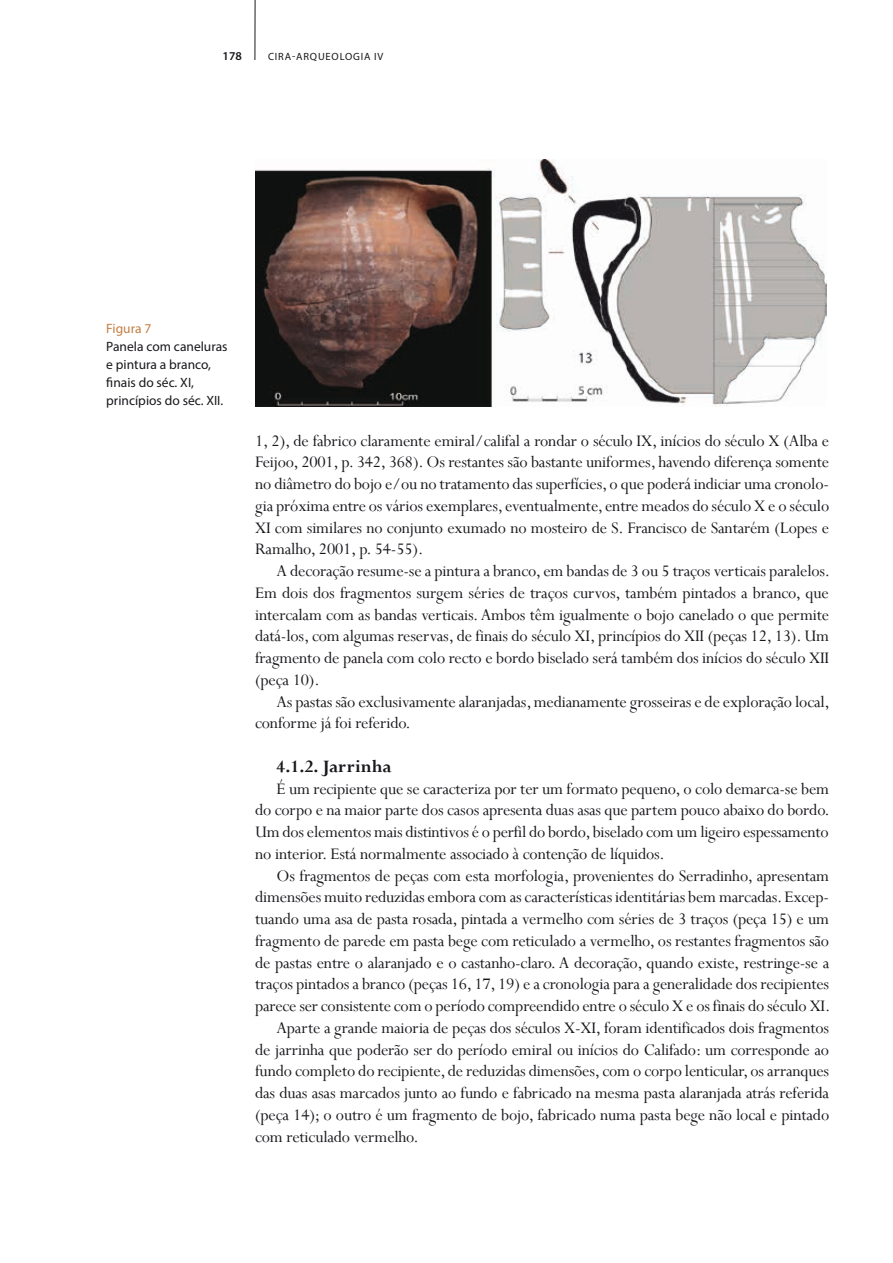
<style>
.page{position:relative;width:893px;height:1263px;background:#fff}
.page>*{position:absolute;margin:0;border:0;box-sizing:border-box;transform-origin:0 0}
.t1{font:700 19.5px "Perpetua";color:#1a171c}
.t2{font:18px "Perpetua";letter-spacing:-.01em;color:#1a171c}
.t3{font:13.5px/18px "Myriad Pro";color:#1a171c}
.t4{font:600 12px "Myriad Pro";color:#1a171c}
.t5{font:10.5px "Myriad Pro";letter-spacing:.08em;color:#1a171c}
.s1{color:#c37d42}
</style>
<div class="page">
<hr style="left:255px;top:0;width:1px;height:60px;background:#1a171c">
<img style="left:255px;top:160px;width:571px;height:246px">
<p class="t4" style="left:223px;top:48px;width:21px">178</p>
<p class="t5" style="left:268px;top:50px;width:117px">CIRA-ARQUEOLOGIA IV</p>
<p class="t3" style="left:106px;top:319px;width:123px"><span class="s1">Figura 7<br></span>Panela com caneluras e pintura a branco, finais do séc. XI, princípios do séc. XII.</p>
<p class="t2" style="left:255px;top:429px;width:575px">1, 2), de fabrico claramente emiral/califal a rondar o século IX, inícios do século X (Alba e</p>
<p class="t2" style="left:255px;top:451px;width:576px">Feijoo, 2001, p. 342, 368). Os restantes são bastante uniformes, havendo diferença somente</p>
<p class="t2" style="left:255px;top:472px;width:575px">no diâmetro do bojo e/ou no tratamento das superfícies, o que poderá indiciar uma cronolo-</p>
<p class="t2" style="left:255px;top:494px;width:576px">gia próxima entre os vários exemplares, eventualmente, entre meados do século X e o século</p>
<p class="t2" style="left:255px;top:516px;width:575px">XI com similares no conjunto exumado no mosteiro de S. Francisco de Santarém (Lopes e</p>
<p class="t2" style="left:255px;top:538px;width:170px">Ramalho, 2001, p. 54-55).</p>
<p class="t2" style="left:276px;top:559px;width:555px">A decoração resume-se a pintura a branco, em bandas de 3 ou 5 traços verticais paralelos.</p>
<p class="t2" style="left:255px;top:581px;width:575px">Em dois dos fragmentos surgem séries de traços curvos, também pintados a branco, que</p>
<p class="t2" style="left:255px;top:603px;width:575px">intercalam com as bandas verticais. Ambos têm igualmente o bojo canelado o que permite</p>
<p class="t2" style="left:255px;top:625px;width:576px">datá-los, com algumas reservas, de finais do século XI, princípios do XII (peças 12, 13). Um</p>
<p class="t2" style="left:255px;top:646px;width:576px">fragmento de panela com colo recto e bordo biselado será também dos inícios do século XII</p>
<p class="t2" style="left:255px;top:668px;width:66px">(peça 10).</p>
<p class="t2" style="left:276px;top:690px;width:555px">As pastas são exclusivamente alaranjadas, medianamente grosseiras e de exploração local,</p>
<p class="t2" style="left:255px;top:712px;width:157px">conforme já foi referido.</p>
<p class="t1" style="left:276px;top:754px;width:117px">4.1.2. Jarrinha</p>
<p class="t2" style="left:276px;top:777px;width:554px">É um recipiente que se caracteriza por ter um formato pequeno, o colo demarca-se bem</p>
<p class="t2" style="left:255px;top:799px;width:576px">do corpo e na maior parte dos casos apresenta duas asas que partem pouco abaixo do bordo.</p>
<p class="t2" style="left:255px;top:820px;width:575px">Um dos elementos mais distintivos é o perfil do bordo, biselado com um ligeiro espessamento</p>
<p class="t2" style="left:255px;top:842px;width:411px">no interior. Está normalmente associado à contenção de líquidos.</p>
<p class="t2" style="left:276px;top:864px;width:554px">Os fragmentos de peças com esta morfologia, provenientes do Serradinho, apresentam</p>
<p class="t2" style="left:255px;top:886px;width:575px">dimensões muito reduzidas embora com as características identitárias bem marcadas. Excep-</p>
<p class="t2" style="left:255px;top:907px;width:575px">tuando uma asa de pasta rosada, pintada a vermelho com séries de 3 traços (peça 15) e um</p>
<p class="t2" style="left:255px;top:929px;width:575px">fragmento de parede em pasta bege com reticulado a vermelho, os restantes fragmentos são</p>
<p class="t2" style="left:255px;top:951px;width:576px">de pastas entre o alaranjado e o castanho-claro. A decoração, quando existe, restringe-se a</p>
<p class="t2" style="left:255px;top:973px;width:576px">traços pintados a branco (peças 16, 17, 19) e a cronologia para a generalidade dos recipientes</p>
<p class="t2" style="left:255px;top:994px;width:577px">parece ser consistente com o período compreendido entre o século X e os finais do século XI.</p>
<p class="t2" style="left:276px;top:1016px;width:554px">Aparte a grande maioria de peças dos séculos X-XI, foram identificados dois fragmentos</p>
<p class="t2" style="left:255px;top:1038px;width:575px">de jarrinha que poderão ser do período emiral ou inícios do Califado: um corresponde ao</p>
<p class="t2" style="left:255px;top:1060px;width:576px">fundo completo do recipiente, de reduzidas dimensões, com o corpo lenticular, os arranques</p>
<p class="t2" style="left:255px;top:1081px;width:575px">das duas asas marcados junto ao fundo e fabricado na mesma pasta alaranjada atrás referida</p>
<p class="t2" style="left:255px;top:1103px;width:576px">(peça 14); o outro é um fragmento de bojo, fabricado numa pasta bege não local e pintado</p>
<p class="t2" style="left:255px;top:1125px;width:165px">com reticulado vermelho.</p>
</div>
